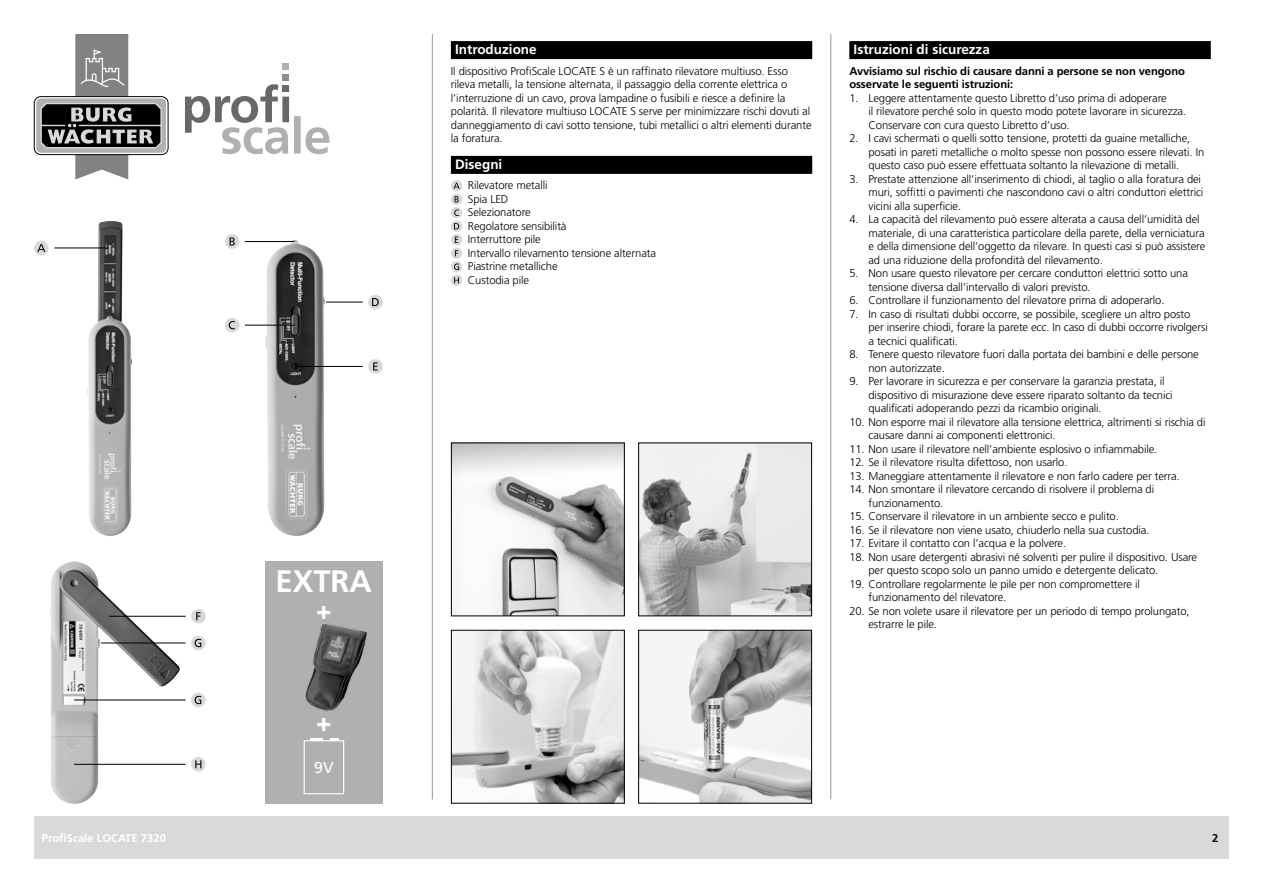
<style>
.page{position:relative;width:1263px;height:893px;background:#fff}
.page>*{position:absolute;margin:0;border:0;box-sizing:border-box;transform-origin:0 0}
.t1{font:700 31.05px "Frutiger";color:#fff}
.t2{font:900 25.65px "Frutiger";color:#fff}
.t3{font:15.75px "Frutiger";color:#fff}
.t4{font:700 13.5px "Frutiger";color:#fff}
.t5{font:300 11.25px/13.5px "Frutiger";letter-spacing:-.01em;color:#000}
.t6{font:700 11.25px/13.5px "Frutiger";letter-spacing:-.01em;color:#000}
.t7{font:700 11.25px "Frutiger";color:#fff}
</style>
<div class="page">
<hr style="left:432px;top:34px;width:1px;height:765px;background:#989999">
<hr style="left:830px;top:34px;width:1px;height:765px;background:#989999">
<div style="left:34px;top:816px;width:1195px;height:43px;background:#d9d9da"></div>
<div style="left:34px;top:96px;width:134px;height:59px;border:1px solid #000;border-radius:7px"></div>
<div style="left:36px;top:98px;width:130px;height:55px;background:#afb0b0;border-radius:5px"></div>
<svg style="left:40px;top:34px;width:122px;height:145px"></svg>
<div style="left:282px;top:75px;width:7px;height:6px;background:#8d8d8d"></div>
<div style="left:282px;top:63px;width:7px;height:7px;background:#afb0b0"></div>
<svg style="left:185px;top:84px;width:145px;height:70px"></svg>
<img style="left:265px;top:240px;width:60px;height:296px">
<hr style="left:326px;top:302px;width:37px;height:1px;background:#000">
<hr style="left:245px;top:325px;width:49px;height:1px;background:#000">
<hr style="left:245px;top:241px;width:49px;height:1px;background:#000">
<hr style="left:296px;top:366px;width:67px;height:1px;background:#000">
<div style="left:368px;top:295px;width:15px;height:14px;background:#d9d9da;border-radius:50%"></div>
<svg style="left:372px;top:298px;width:7px;height:8px"></svg>
<div style="left:368px;top:359px;width:15px;height:15px;background:#d9d9da;border-radius:50%"></div>
<svg style="left:373px;top:362px;width:5px;height:8px"></svg>
<div style="left:225px;top:318px;width:14px;height:14px;background:#d9d9da;border-radius:50%"></div>
<svg style="left:229px;top:321px;width:6px;height:8px"></svg>
<div style="left:225px;top:234px;width:14px;height:15px;background:#d9d9da;border-radius:50%"></div>
<svg style="left:230px;top:237px;width:5px;height:9px"></svg>
<img style="left:87px;top:221px;width:45px;height:315px">
<div style="left:34px;top:241px;width:15px;height:14px;background:#d9d9da;border-radius:50%"></div>
<svg style="left:37px;top:244px;width:8px;height:8px"></svg>
<hr style="left:54px;top:247px;width:55px;height:1px;background:#000">
<div style="left:265px;top:561px;width:118px;height:243px;background:#afb0b0"></div>
<div style="left:304px;top:740px;width:40px;height:54px;border:1px solid #fff"></div>
<svg style="left:330px;top:738px;width:8px;height:2px"></svg>
<svg style="left:310px;top:738px;width:13px;height:2px"></svg>
<img style="left:305px;top:623px;width:62px;height:89px">
<img style="left:50px;top:561px;width:131px;height:243px">
<hr style="left:101px;top:642px;width:85px;height:1px;background:#000">
<hr style="left:109px;top:616px;width:77px;height:1px;background:#000">
<hr style="left:74px;top:699px;width:112px;height:1px;background:#000">
<hr style="left:74px;top:764px;width:112px;height:1px;background:#000">
<svg style="left:191px;top:636px;width:15px;height:14px"></svg>
<svg style="left:195px;top:639px;width:6px;height:8px"></svg>
<div style="left:191px;top:693px;width:15px;height:14px;background:#d9d9da;border-radius:50%"></div>
<svg style="left:195px;top:696px;width:6px;height:8px"></svg>
<svg style="left:191px;top:757px;width:15px;height:15px"></svg>
<svg style="left:195px;top:760px;width:6px;height:8px"></svg>
<div style="left:191px;top:609px;width:15px;height:14px;background:#d9d9da;border-radius:50%"></div>
<svg style="left:196px;top:612px;width:4px;height:8px"></svg>
<div style="left:451px;top:41px;width:361px;height:18px;background:#000"></div>
<div style="left:451px;top:156px;width:361px;height:18px;background:#000"></div>
<div style="left:451px;top:180px;width:11px;height:11px;background:#d9d9da;border-radius:50%"></div>
<svg style="left:453px;top:183px;width:7px;height:6px"></svg>
<svg style="left:451px;top:194px;width:11px;height:11px"></svg>
<svg style="left:455px;top:196px;width:4px;height:6px"></svg>
<div style="left:451px;top:207px;width:11px;height:11px;background:#d9d9da;border-radius:50%"></div>
<svg style="left:454px;top:210px;width:5px;height:6px"></svg>
<div style="left:451px;top:221px;width:11px;height:11px;background:#d9d9da;border-radius:50%"></div>
<svg style="left:454px;top:223px;width:5px;height:6px"></svg>
<svg style="left:451px;top:234px;width:11px;height:11px"></svg>
<svg style="left:455px;top:237px;width:3px;height:6px"></svg>
<svg style="left:451px;top:248px;width:11px;height:11px"></svg>
<svg style="left:455px;top:250px;width:3px;height:6px"></svg>
<svg style="left:451px;top:261px;width:11px;height:11px"></svg>
<svg style="left:454px;top:264px;width:5px;height:6px"></svg>
<div style="left:451px;top:275px;width:11px;height:11px;background:#d9d9da;border-radius:50%"></div>
<svg style="left:454px;top:277px;width:5px;height:6px"></svg>
<img style="left:640px;top:632px;width:170px;height:170px">
<div style="left:638px;top:630px;width:174px;height:174px;border:1px solid #000"></div>
<img style="left:453px;top:632px;width:170px;height:170px">
<div style="left:451px;top:630px;width:174px;height:174px;border:1px solid #000"></div>
<img style="left:453px;top:445px;width:170px;height:169px">
<div style="left:451px;top:443px;width:174px;height:173px;border:1px solid #000"></div>
<img style="left:640px;top:445px;width:170px;height:169px">
<div style="left:638px;top:443px;width:174px;height:173px;border:1px solid #000"></div>
<div style="left:849px;top:41px;width:362px;height:18px;background:#000"></div>
<h1 class="t1" style="left:275px;top:563px;width:98px">EXTRA</h1>
<h2 class="t2" style="left:316px;top:595px;width:17px">+</h2>
<h2 class="t2" style="left:316px;top:707px;width:17px">+</h2>
<h3 class="t3" style="left:314px;top:759px;width:21px">9V</h3>
<p class="t4" style="left:455px;top:42px;width:83px">Introduzione</p>
<p class="t5" style="left:451px;top:64px;width:362px">Il dispositivo ProfiScale LOCATE S è un raffinato rilevatore multiuso. Esso rileva metalli, la tensione alternata, il passaggio della corrente elettrica o l’interruzione di un cavo, prova lampadine o fusibili e riesce a definire la polarità. Il rilevatore multiuso LOCATE S serve per minimizzare rischi dovuti al danneggiamento di cavi sotto tensione, tubi metallici o altri elementi durante la foratura.</p>
<p class="t4" style="left:455px;top:156px;width:49px">Disegni</p>
<p class="t5" style="left:468px;top:179px;width:190px">Rilevatore metalli<br>Spia LED<br>Selezionatore<br>Regolatore sensibilità<br>Interruttore pile<br>Intervallo rilevamento tensione alternata<br>Piastrine metalliche<br>Custodia pile</p>
<p class="t4" style="left:853px;top:42px;width:138px">Istruzioni di sicurezza</p>
<p class="t6" style="left:849px;top:64px;width:337px">Avvisiamo sul rischio di causare danni a persone se non vengono osservate le seguenti istruzioni:</p>
<p class="t5" style="left:868px;top:91px;width:319px;text-indent:-19px">1. Leggere attentamente questo Libretto d’uso prima di adoperare<br>il rilevatore perché solo in questo modo potete lavorare in sicurezza.<br>Conservare con cura questo Libretto d’uso.</p>
<p class="t5" style="left:868px;top:131px;width:337px;text-indent:-19px">2. I cavi schermati o quelli sotto tensione, protetti da guaine metalliche, posati in pareti metalliche o molto spesse non possono essere rilevati. In questo caso può essere effettuata soltanto la rilevazione di metalli.</p>
<p class="t5" style="left:868px;top:172px;width:336px;text-indent:-19px">3. Prestate attenzione all’inserimento di chiodi, al taglio o alla foratura dei muri, soffitti o pavimenti che nascondono cavi o altri conduttori elettrici vicini alla superficie.</p>
<p class="t5" style="left:868px;top:212px;width:338px;text-indent:-19px">4. La capacità del rilevamento può essere alterata a causa dell’umidità del materiale, di una caratteristica particolare della parete, della verniciatura e della dimensione dell’oggetto da rilevare. In questi casi si può assistere ad una riduzione della profondità del rilevamento.</p>
<p class="t5" style="left:868px;top:266px;width:321px;text-indent:-19px">5. Non usare questo rilevatore per cercare conduttori elettrici sotto una tensione diversa dall’intervallo di valori previsto.</p>
<p class="t5" style="left:849px;top:293px;width:317px">6. Controllare il funzionamento del rilevatore prima di adoperarlo.</p>
<p class="t5" style="left:868px;top:307px;width:341px;text-indent:-19px">7. In caso di risultati dubbi occorre, se possibile, scegliere un altro posto per inserire chiodi, forare la parete ecc. In caso di dubbi occorre rivolgersi a tecnici qualificati.</p>
<p class="t5" style="left:868px;top:347px;width:332px;text-indent:-19px">8. Tenere questo rilevatore fuori dalla portata dei bambini e delle persone non autorizzate.</p>
<p class="t5" style="left:868px;top:374px;width:306px;text-indent:-19px">9. Per lavorare in sicurezza e per conservare la garanzia prestata, il dispositivo di misurazione deve essere riparato soltanto da tecnici qualificati adoperando pezzi da ricambio originali.</p>
<p class="t5" style="left:868px;top:415px;width:339px;text-indent:-19px">10. Non esporre mai il rilevatore alla tensione elettrica, altrimenti si rischia di causare danni ai componenti elettronici.</p>
<p class="t5" style="left:849px;top:442px;width:310px">11. Non usare il rilevatore nell’ambiente esplosivo o infiammabile.</p>
<p class="t5" style="left:849px;top:455px;width:220px">12. Se il rilevatore risulta difettoso, non usarlo.</p>
<p class="t5" style="left:849px;top:469px;width:332px">13. Maneggiare attentamente il rilevatore e non farlo cadere per terra.</p>
<p class="t5" style="left:868px;top:482px;width:287px;text-indent:-19px">14. Non smontare il rilevatore cercando di risolvere il problema di funzionamento.</p>
<p class="t5" style="left:849px;top:509px;width:271px">15. Conservare il rilevatore in un ambiente secco e pulito.</p>
<p class="t5" style="left:849px;top:523px;width:302px">16. Se il rilevatore non viene usato, chiuderlo nella sua custodia.</p>
<p class="t5" style="left:849px;top:536px;width:218px">17. Evitare il contatto con l’acqua e la polvere.</p>
<p class="t5" style="left:868px;top:550px;width:330px;text-indent:-19px">18. Non usare detergenti abrasivi né solventi per pulire il dispositivo. Usare per questo scopo solo un panno umido e detergente delicato.</p>
<p class="t5" style="left:868px;top:577px;width:273px;text-indent:-19px">19. Controllare regolarmente le pile per non compromettere il funzionamento del rilevatore.</p>
<p class="t5" style="left:868px;top:604px;width:323px;text-indent:-19px">20. Se non volete usare il rilevatore per un periodo di tempo prolungato, estrarre le pile.</p>
<p class="t7" style="left:42px;top:831px;width:125px">ProfiScale LOCATE 7320</p>
<p class="t6" style="left:1212px;top:831px;width:8px">2</p>
</div>
